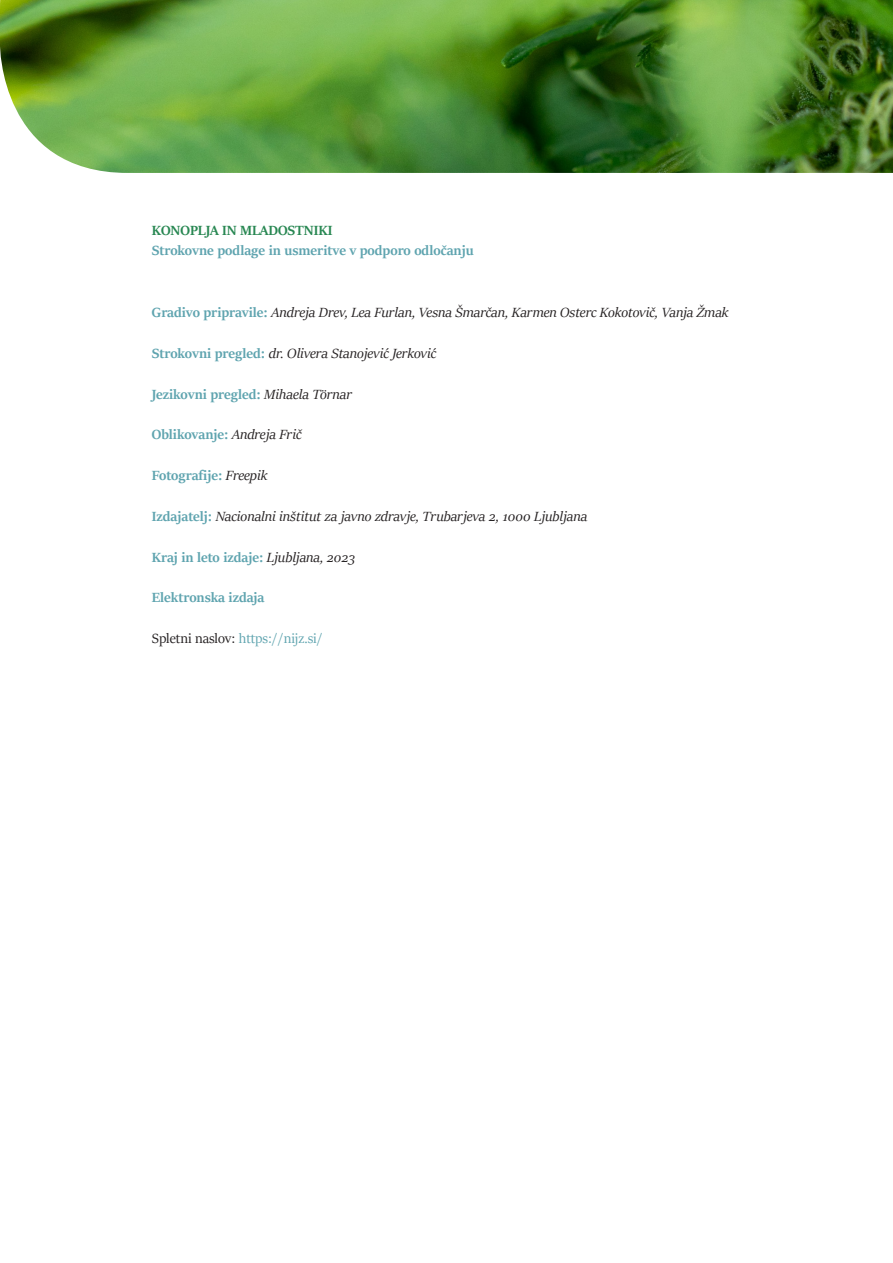
<style>
.page{position:relative;width:893px;height:1263px;background:#fff}
.page>*{position:absolute;margin:0;border:0;box-sizing:border-box;transform-origin:0 0}
.t1{font:italic 15px "Sitka Banner";color:#231f20}
.t2{font:700 15px/19.5px "Sitka Banner";color:#5fa4af}
.t3{font:15px "Sitka Banner";color:#5fa4af}
.s1{color:#288752}
.s2{font-weight:700;font-style:normal;color:#5fa4af}
.s3{font-weight:400;font-style:italic;color:#231f20}
.s4{color:#231f20}
</style>
<div class="page">
<img style="left:0;top:0;width:893px;height:173px">
<p class="t2" style="left:152px;top:220px;width:323px"><span class="s1">KONOPLJA IN MLADOSTNIKI<br></span>Strokovne podlage in usmeritve v podporo odločanju</p>
<p class="t1" style="left:152px;top:302px;width:578px"><span class="s2">Gradivo pripravile:</span> Andreja Drev, Lea Furlan, Vesna Šmarčan, Karmen Osterc Kokotovič, Vanja Žmak</p>
<p class="t1" style="left:152px;top:343px;width:286px"><span class="s2">Strokovni pregled:</span> dr. Olivera Stanojević Jerković</p>
<p class="t2" style="left:152px;top:383px;width:202px">Jezikovni pregled: <span class="s3">Mihaela Törnar</span></p>
<p class="t2" style="left:152px;top:424px;width:151px">Oblikovanje: <span class="s3">Andreja Frič</span></p>
<p class="t2" style="left:152px;top:465px;width:117px">Fotografije: <span class="s3">Freepik</span></p>
<p class="t1" style="left:152px;top:506px;width:437px"><span class="s2">Izdajatelj:</span> Nacionalni inštitut za javno zdravje, Trubarjeva 2, 1000 Ljubljana</p>
<p class="t2" style="left:152px;top:546px;width:205px">Kraj in leto izdaje: <span class="s3">Ljubljana, 2023</span></p>
<p class="t2" style="left:152px;top:587px;width:114px">Elektronska izdaja</p>
<p class="t3" style="left:152px;top:628px;width:172px"><span class="s4">Spletni naslov:</span> https://nijz.si/</p>
</div>
